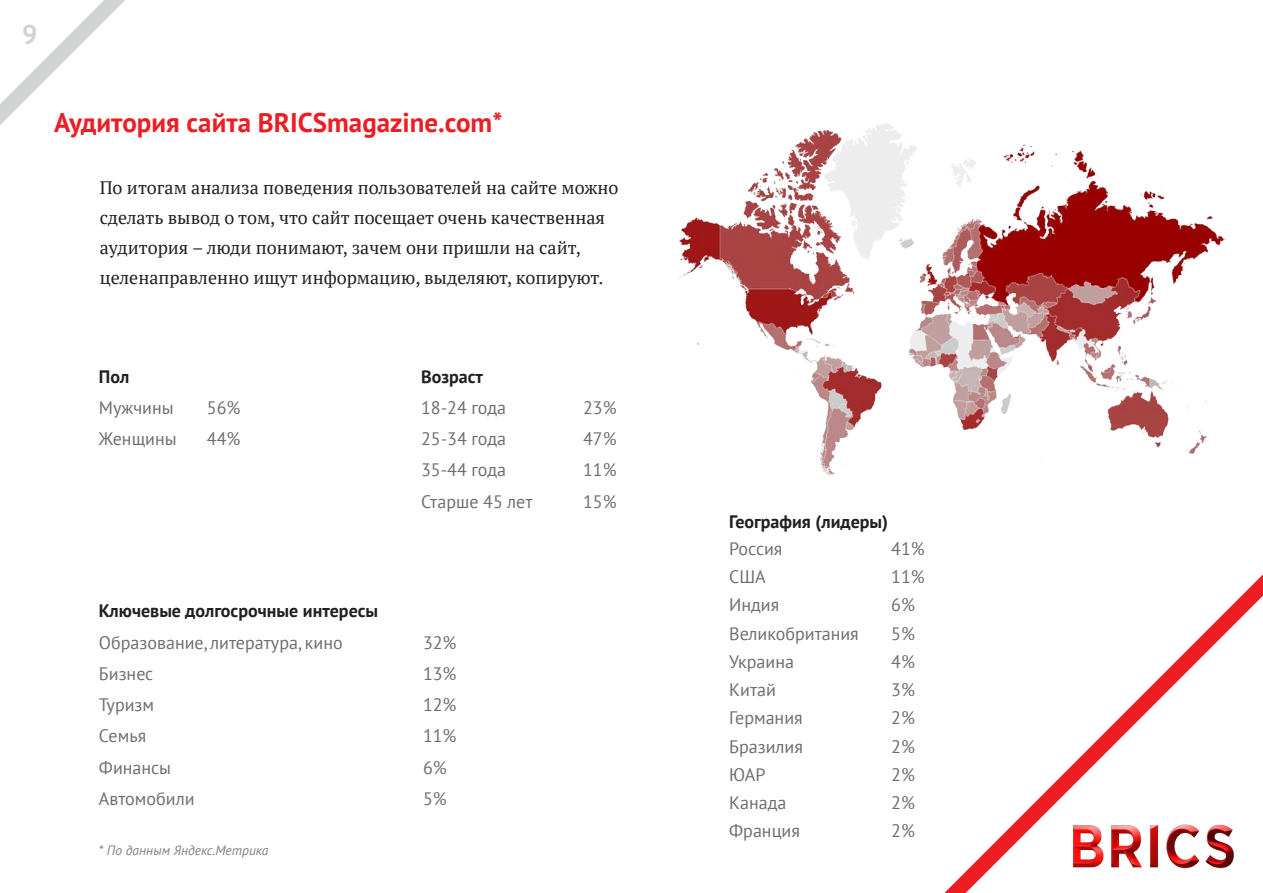
<style>
.page{position:relative;width:1263px;height:893px;background:#fff}
.page>*{position:absolute;margin:0;border:0;box-sizing:border-box;transform-origin:0 0}
.t1{font:700 27px "PT Sans";color:#ed1d24}
.t2{font:700 27px "PT Sans";color:#d1d3d4}
.t3{font:18px "PT Sans";color:#6d6e71}
.t4{font:18px/30px "PT Serif";color:#231f20}
.t5{font:700 18px "PT Sans";color:#231f20}
.t6{font:italic 13.5px "PT Sans";color:#808285}
</style>
<div class="page">
<svg style="left:0;top:0;width:125px;height:125px"></svg>
<svg style="left:944px;top:574px;width:319px;height:319px"></svg>
<img style="left:678px;top:123px;width:547px;height:353px">
<h1 class="t2" style="left:22px;top:16px;width:17px">9</h1>
<h1 class="t1" style="left:54px;top:105px;width:450px">Аудитория сайта BRICSmagazine.com*</h1>
<p class="t4" style="left:100px;top:172px;width:520px">По итогам анализа поведения пользователей на сайте можно сделать вывод о том, что сайт посещает очень качественная аудитория – люди понимают, зачем они пришли на сайт, целенаправленно ищут информацию, выделяют, копируют.</p>
<p class="t5" style="left:99px;top:364px;width:32px">Пол</p>
<p class="t3" style="left:99px;top:396px;width:76px">Мужчины</p>
<p class="t3" style="left:207px;top:396px;width:35px">56%</p>
<p class="t3" style="left:99px;top:427px;width:79px">Женщины</p>
<p class="t3" style="left:207px;top:427px;width:35px">44%</p>
<p class="t5" style="left:421px;top:364px;width:63px">Возраст</p>
<p class="t3" style="left:421px;top:396px;width:87px">18-24 года</p>
<p class="t3" style="left:583px;top:396px;width:35px">23%</p>
<p class="t3" style="left:421px;top:427px;width:87px">25-34 года</p>
<p class="t3" style="left:583px;top:427px;width:35px">47%</p>
<p class="t3" style="left:421px;top:458px;width:87px">35-44 года</p>
<p class="t3" style="left:583px;top:458px;width:35px">11%</p>
<p class="t3" style="left:421px;top:490px;width:113px">Старше 45 лет</p>
<p class="t3" style="left:583px;top:490px;width:35px">15%</p>
<p class="t5" style="left:99px;top:599px;width:281px">Ключевые долгосрочные интересы</p>
<p class="t3" style="left:99px;top:631px;width:245px">Образование, литература, кино</p>
<p class="t3" style="left:423px;top:631px;width:35px">32%</p>
<p class="t3" style="left:99px;top:662px;width:56px">Бизнес</p>
<p class="t3" style="left:423px;top:662px;width:35px">13%</p>
<p class="t3" style="left:99px;top:693px;width:57px">Туризм</p>
<p class="t3" style="left:423px;top:693px;width:35px">12%</p>
<p class="t3" style="left:99px;top:724px;width:49px">Семья</p>
<p class="t3" style="left:423px;top:724px;width:35px">11%</p>
<p class="t3" style="left:99px;top:756px;width:74px">Финансы</p>
<p class="t3" style="left:423px;top:756px;width:25px">6%</p>
<p class="t3" style="left:99px;top:787px;width:97px">Автомобили</p>
<p class="t3" style="left:423px;top:787px;width:25px">5%</p>
<p class="t6" style="left:99px;top:841px;width:171px">* По данным Яндекс.Метрика</p>
<p class="t5" style="left:729px;top:509px;width:160px">География (лидеры)</p>
<p class="t3" style="left:729px;top:537px;width:55px">Россия</p>
<p class="t3" style="left:891px;top:537px;width:35px">41%</p>
<p class="t3" style="left:729px;top:565px;width:38px">США</p>
<p class="t3" style="left:891px;top:565px;width:35px">11%</p>
<p class="t3" style="left:729px;top:593px;width:52px">Индия</p>
<p class="t3" style="left:891px;top:593px;width:25px">6%</p>
<p class="t3" style="left:729px;top:622px;width:131px">Великобритания</p>
<p class="t3" style="left:891px;top:622px;width:25px">5%</p>
<p class="t3" style="left:729px;top:650px;width:66px">Украина</p>
<p class="t3" style="left:891px;top:650px;width:25px">4%</p>
<p class="t3" style="left:729px;top:678px;width:48px">Китай</p>
<p class="t3" style="left:891px;top:678px;width:25px">3%</p>
<p class="t3" style="left:729px;top:706px;width:75px">Германия</p>
<p class="t3" style="left:891px;top:706px;width:25px">2%</p>
<p class="t3" style="left:729px;top:735px;width:75px">Бразилия</p>
<p class="t3" style="left:891px;top:735px;width:25px">2%</p>
<p class="t3" style="left:729px;top:763px;width:38px">ЮАР</p>
<p class="t3" style="left:891px;top:763px;width:25px">2%</p>
<p class="t3" style="left:729px;top:791px;width:59px">Канада</p>
<p class="t3" style="left:891px;top:791px;width:25px">2%</p>
<p class="t3" style="left:729px;top:819px;width:72px">Франция</p>
<p class="t3" style="left:891px;top:819px;width:25px">2%</p>
</div>
